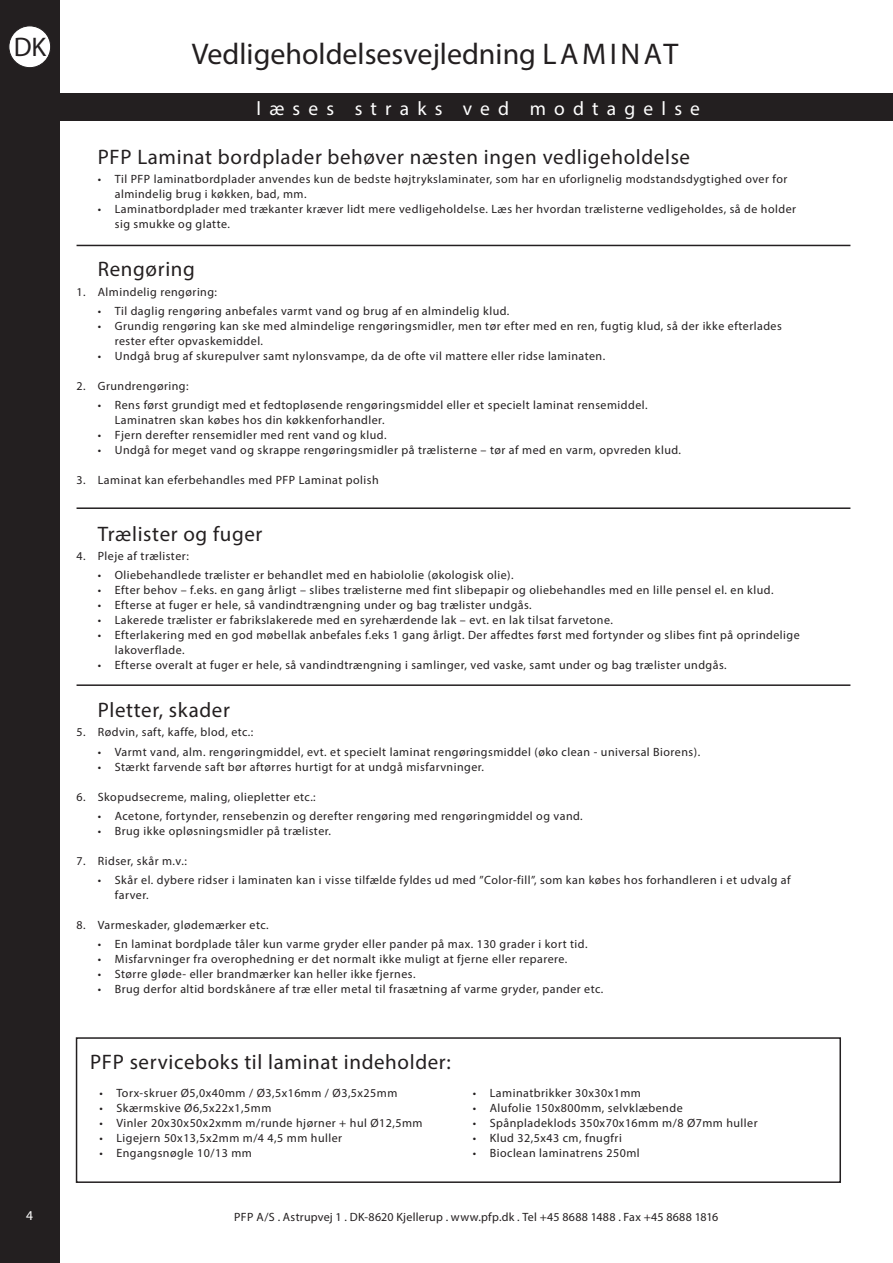
<style>
.page{position:relative;width:893px;height:1263px;background:#fff}
.page>*{position:absolute;margin:0;border:0;box-sizing:border-box;transform-origin:0 0}
.Normal{font:30px "Myriad Pro";color:#231f20}
.Normal-2{font:27px "Myriad Pro";color:#231f20}
.t1{font:21px "Myriad Pro";letter-spacing:.03em;color:#231f20}
.Normal-3{font:19.5px "Myriad Pro";letter-spacing:.42em;color:#fff}
.t2{font:13.5px "Myriad Pro";color:#fff}
.t3{font:12px/15px "Myriad Pro";letter-spacing:.04em;color:#231f20}
.t4{font:12px "Myriad Pro";letter-spacing:.02em;color:#231f20}
</style>
<div class="page">
<div style="left:0;top:0;width:60px;height:1263px;background:#231f20"></div>
<div style="left:9px;top:26px;width:42px;height:42px;background:#fff;border-radius:50%"></div>
<div style="left:9px;top:26px;width:42px;height:42px;border:1px solid #231f20;border-radius:50%"></div>
<div style="left:51px;top:94px;width:842px;height:27px;background:#231f20"></div>
<hr style="left:77px;top:245px;width:773px;height:1px;background:#231f20">
<hr style="left:77px;top:507px;width:773px;height:2px;background:#231f20">
<hr style="left:77px;top:684px;width:773px;height:2px;background:#231f20">
<div style="left:76px;top:1037px;width:765px;height:146px;border:2px solid #231f20"></div>
<p class="Normal-2" style="left:14px;top:30px;width:34px">DK</p>
<p class="Normal" style="left:192px;top:36px;width:488px">Vedligeholdelsesvejledning LAMINAT</p>
<p class="Normal-3" style="left:257px;top:96px;width:445px">læses straks ved modtagelse</p>
<p class="t1" style="left:98px;top:144px;width:594px">PFP Laminat bordplader behøver næsten ingen vedligeholdelse</p>
<p class="t3" style="left:115px;top:172px;width:674px;text-indent:-17px">• Til PFP laminatbordplader anvendes kun de bedste højtrykslaminater, som har en uforlignelig modstandsdygtighed over for almindelig brug i køkken, bad, mm.</p>
<p class="t3" style="left:115px;top:202px;width:683px;text-indent:-17px">• Laminatbordplader med trækanter kræver lidt mere vedligeholdelse. Læs her hvordan trælisterne vedligeholdes, så de holder sig smukke og glatte.</p>
<p class="t1" style="left:98px;top:256px;width:99px">Rengøring</p>
<p class="t3" style="left:77px;top:284px;width:142px">1. Almindelig rengøring:</p>
<p class="t3" style="left:98px;top:303px;width:413px">• Til daglig rengøring anbefales varmt vand og brug af en almindelig klud.</p>
<p class="t3" style="left:115px;top:318px;width:669px;text-indent:-17px">• Grundig rengøring kan ske med almindelige rengøringsmidler, men tør efter med en ren, fugtig klud, så der ikke efterlades rester efter opvaskemiddel.</p>
<p class="t3" style="left:98px;top:348px;width:509px">• Undgå brug af skurepulver samt nylonsvampe, da de ofte vil mattere eller ridse laminaten.</p>
<p class="t3" style="left:77px;top:378px;width:114px">2. Grundrengøring:</p>
<p class="t3" style="left:115px;top:397px;width:534px;text-indent:-17px">• Rens først grundigt med et fedtopløsende rengøringsmiddel eller et specielt laminat rensemiddel.<br>Laminatren skan købes hos din køkkenforhandler.</p>
<p class="t3" style="left:98px;top:427px;width:290px">• Fjern derefter rensemidler med rent vand og klud.</p>
<p class="t3" style="left:98px;top:442px;width:585px">• Undgå for meget vand og skrappe rengøringsmidler på trælisterne – tør af med en varm, opvreden klud.</p>
<p class="t3" style="left:77px;top:472px;width:304px">3. Laminat kan eferbehandles med PFP Laminat polish</p>
<p class="t1" style="left:98px;top:521px;width:166px">Trælister og fuger</p>
<p class="t3" style="left:77px;top:548px;width:114px">4. Pleje af trælister:</p>
<p class="t3" style="left:98px;top:567px;width:417px">• Oliebehandlede trælister er behandlet med en habiololie (økologisk olie).</p>
<p class="t3" style="left:98px;top:582px;width:677px">• Efter behov – f.eks. en gang årligt – slibes trælisterne med fint slibepapir og oliebehandles med en lille pensel el. en klud.</p>
<p class="t3" style="left:98px;top:597px;width:435px">• Efterse at fuger er hele, så vandindtrængning under og bag trælister undgås.</p>
<p class="t3" style="left:98px;top:612px;width:517px">• Lakerede trælister er fabrikslakerede med en syrehærdende lak – evt. en lak tilsat farvetone.</p>
<p class="t3" style="left:115px;top:627px;width:686px;text-indent:-17px">• Efterlakering med en god møbellak anbefales f.eks 1 gang årligt. Der affedtes først med fortynder og slibes fint på oprindelige lakoverflade.</p>
<p class="t3" style="left:98px;top:657px;width:630px">• Efterse overalt at fuger er hele, så vandindtrængning i samlinger, ved vaske, samt under og bag trælister undgås.</p>
<p class="t1" style="left:98px;top:697px;width:134px">Pletter, skader</p>
<p class="t3" style="left:77px;top:725px;width:178px">5. Rødvin, saft, kaffe, blod, etc.:</p>
<p class="t3" style="left:98px;top:744px;width:604px">• Varmt vand, alm. rengøringmiddel, evt. et specielt laminat rengøringsmiddel (øko clean - universal Biorens).</p>
<p class="t3" style="left:98px;top:759px;width:388px">• Stærkt farvende saft bør aftørres hurtigt for at undgå misfarvninger.</p>
<p class="t3" style="left:77px;top:789px;width:241px">6. Skopudsecreme, maling, oliepletter etc.:</p>
<p class="t3" style="left:98px;top:808px;width:486px">• Acetone, fortynder, rensebenzin og derefter rengøring med rengøringmiddel og vand.</p>
<p class="t3" style="left:98px;top:823px;width:235px">• Brug ikke opløsningsmidler på trælister.</p>
<p class="t3" style="left:77px;top:853px;width:112px">7. Ridser, skår m.v.:</p>
<p class="t3" style="left:115px;top:872px;width:677px;text-indent:-17px">• Skår el. dybere ridser i laminaten kan i visse tilfælde fyldes ud med ”Color-fill”, som kan købes hos forhandleren i et udvalg af farver.</p>
<p class="t3" style="left:77px;top:917px;width:194px">8. Varmeskader, glødemærker etc.</p>
<p class="t3" style="left:98px;top:937px;width:491px">• En laminat bordplade tåler kun varme gryder eller pander på max. 130 grader i kort tid.</p>
<p class="t3" style="left:98px;top:952px;width:471px">• Misfarvninger fra overophedning er det normalt ikke muligt at fjerne eller reparere.</p>
<p class="t3" style="left:98px;top:967px;width:319px">• Større gløde- eller brandmærker kan heller ikke fjernes.</p>
<p class="t3" style="left:98px;top:982px;width:507px">• Brug derfor altid bordskånere af træ eller metal til frasætning af varme gryder, pander etc.</p>
<p class="t1" style="left:90px;top:1048px;width:362px">PFP serviceboks til laminat indeholder:</p>
<p class="t3" style="left:99px;top:1085px;width:299px">• Torx-skruer Ø5,0x40mm / Ø3,5x16mm / Ø3,5x25mm</p>
<p class="t3" style="left:99px;top:1100px;width:173px">• Skærmskive Ø6,5x22x1,5mm</p>
<p class="t3" style="left:99px;top:1115px;width:325px">• Vinler 20x30x50x2xmm m/runde hjørner + hul Ø12,5mm</p>
<p class="t3" style="left:99px;top:1130px;width:244px">• Ligejern 50x13,5x2mm m/4 4,5 mm huller</p>
<p class="t3" style="left:99px;top:1145px;width:154px">• Engangsnøgle 10/13 mm</p>
<p class="t3" style="left:473px;top:1085px;width:170px">• Laminatbrikker 30x30x1mm</p>
<p class="t3" style="left:473px;top:1100px;width:211px">• Alufolie 150x800mm, selvklæbende</p>
<p class="t3" style="left:473px;top:1115px;width:286px">• Spånpladeklods 350x70x16mm m/8 Ø7mm huller</p>
<p class="t3" style="left:473px;top:1130px;width:151px">• Klud 32,5x43 cm, fnugfri</p>
<p class="t3" style="left:473px;top:1145px;width:168px">• Bioclean laminatrens 250ml</p>
<p class="t2" style="left:26px;top:1207px;width:8px">4</p>
<p class="t4" style="left:234px;top:1209px;width:485px">PFP A/S . Astrupvej 1 . DK-8620 Kjellerup . www.pfp.dk . Tel +45 8688 1488 . Fax +45 8688 1816</p>
</div>
